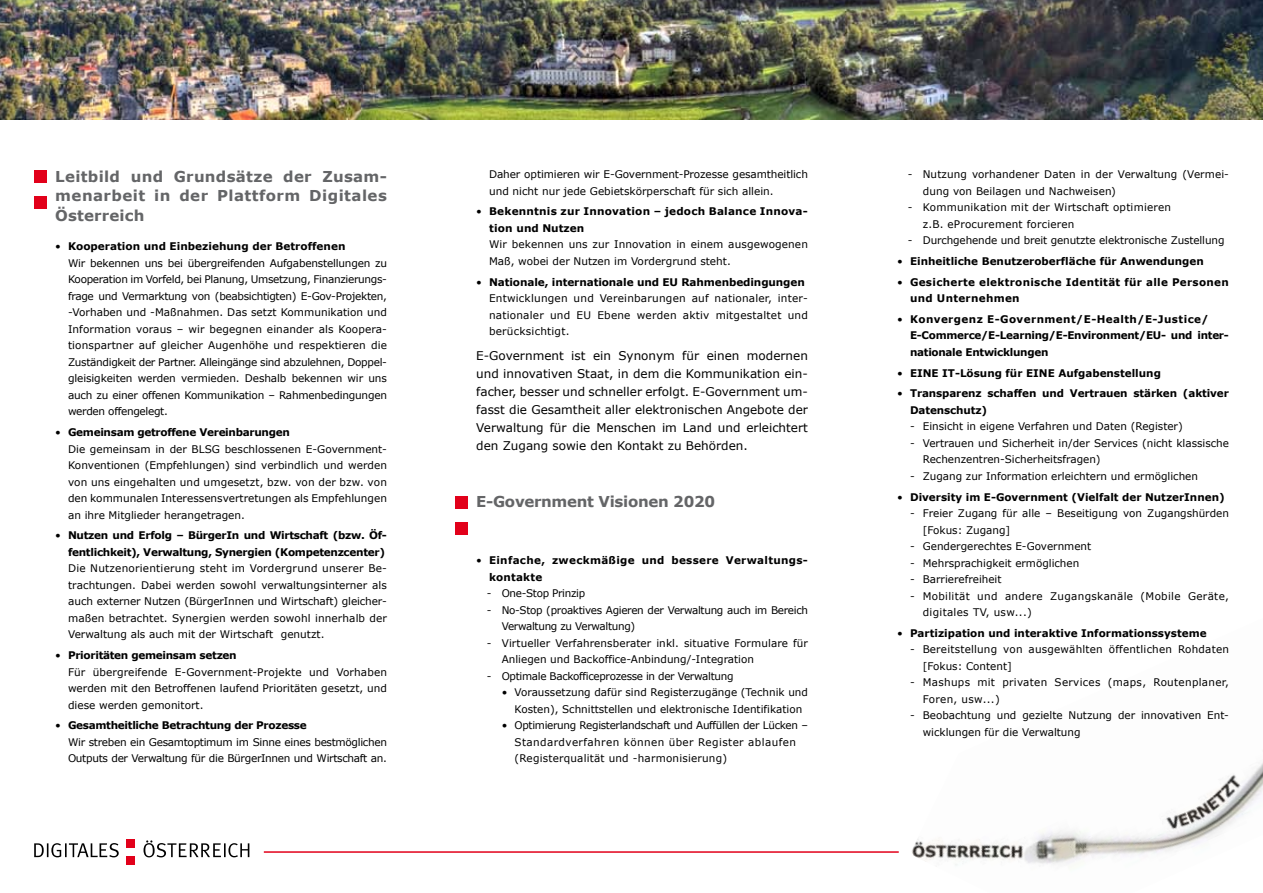
<style>
.page{position:relative;width:1263px;height:893px;background:#fff}
.page>*{position:absolute;margin:0;border:0;box-sizing:border-box;transform-origin:0 0}
.t1{font:700 15px/19.5px "Verdana";letter-spacing:.02em;color:#646567;text-align:justify}
.t2{font:700 15px "Verdana";letter-spacing:-.02em;color:#646567}
.t3{font:12px/18px "Verdana";color:#000;text-align:justify}
.t4{font:10.5px/16.5px "Verdana";color:#000}
.t5{font:10.5px/16.5px "Verdana";letter-spacing:-.02em;color:#000}
.t6{font:10.5px/16.5px "Verdana";letter-spacing:.02em;color:#000}
.t7{font:10.5px/16.5px "Verdana";letter-spacing:-.03em;color:#000}
.t8{font:700 10.5px/16.5px "Verdana";color:#000}
.t9{font:10.5px/16.5px "Verdana";letter-spacing:.03em;color:#000}
.t10{font:700 10.5px/16.5px "Verdana";letter-spacing:.03em;color:#000}
.t11{font:700 10.5px/16.5px "Verdana";letter-spacing:-.025em;color:#000}
.t12{font:700 10.5px/16.5px "Verdana";letter-spacing:-.03em;color:#000;text-align:right}
.t13{font:700 10.5px/16.5px "Verdana";letter-spacing:.02em;color:#000}
.s1{font-weight:700}
.s2{font-weight:400}
</style>
<div class="page">
<img style="left:911px;top:762px;width:352px;height:104px">
<div style="left:34px;top:170px;width:13px;height:13px;background:#e2001a"></div>
<div style="left:34px;top:196px;width:13px;height:13px;background:#e2001a"></div>
<div style="left:455px;top:496px;width:13px;height:13px;background:#e2001a"></div>
<div style="left:455px;top:522px;width:13px;height:13px;background:#e2001a"></div>
<div style="left:126px;top:839px;width:8px;height:8px;background:#e2001a"></div>
<div style="left:126px;top:856px;width:8px;height:8px;background:#e2001a"></div>
<svg style="left:34px;top:840px;width:215px;height:17px"></svg>
<hr style="left:264px;top:851px;width:635px;height:2px;background:#e2001a">
<img style="left:0;top:0;width:1263px;height:119px">
<h1 class="t1" style="left:55px;top:166px;width:333px">Leitbild und Grundsätze der Zusam&shy;menarbeit in der Plattform Digitales Österreich</h1>
<p class="t5" style="left:68px;top:238px;width:320px;text-indent:-13px">• <span class="s1">Kooperation und Einbeziehung der Betroffenen<br></span>Wir bekennen uns bei übergreifenden Aufgabenstellungen zu Kooperation im Vorfeld, bei Planung, Umsetzung, Finanzierungs&shy;frage und Vermarktung von (beabsichtigten) E-Gov-Projekten, -Vorhaben und -Maßnahmen. Das setzt Kommunikation und Information voraus – wir begegnen einander als Koopera&shy;tionspartner auf gleicher Augenhöhe und respektieren die Zuständigkeit der Partner. Alleingänge sind abzulehnen, Doppel&shy;gleisigkeiten werden vermieden. Deshalb bekennen wir uns auch zu einer offenen Kommunikation – Rahmenbedingungen werden offengelegt.</p>
<p class="t4" style="left:68px;top:424px;width:320px;text-indent:-13px">• <span class="s1">Gemeinsam getroffene Vereinbarungen<br></span>Die gemeinsam in der BLSG beschlossenen E-Government-Konventionen (Empfehlungen) sind verbindlich und werden von uns eingehalten und umgesetzt, bzw. von der bzw. von den kommunalen Interessensvertretungen als Empfehlungen an ihre Mitglieder herangetragen.</p>
<p class="t12" style="left:55px;top:527px;width:333px"><span class="s2">•</span> Nutzen und Erfolg – BürgerIn und Wirtschaft (bzw. Öf&shy;fentlichkeit), Verwaltung, Synergien (Kompetenzcenter)</p>
<p class="t4" style="left:68px;top:560px;width:320px;text-align:justify">Die Nutzenorientierung steht im Vordergrund unserer Be&shy;trachtungen. Dabei werden sowohl verwaltungsinterner als auch externer Nutzen (BürgerInnen und Wirtschaft) gleicher&shy;maßen betrachtet. Synergien werden sowohl innerhalb der Verwaltung als auch mit der Wirtschaft genutzt.</p>
<p class="t4" style="left:68px;top:647px;width:320px;text-indent:-13px">• <span class="s1">Prioritäten gemeinsam setzen<br></span>Für übergreifende E-Government-Projekte und Vorhaben werden mit den Betroffenen laufend Prioritäten gesetzt, und diese werden gemonitort.</p>
<p class="t7" style="left:68px;top:717px;width:320px;text-indent:-13px">• <span class="s1">Gesamtheitliche Betrachtung der Prozesse<br></span>Wir streben ein Gesamtoptimum im Sinne eines bestmöglichen<br>Outputs der Verwaltung für die BürgerInnen und Wirtschaft an.</p>
<p class="t4" style="left:489px;top:166px;width:320px">Daher optimieren wir E-Government-Prozesse gesamtheitlich und nicht nur jede Gebietskörperschaft für sich allein.</p>
<p class="t13" style="left:489px;top:203px;width:320px;text-indent:-13px"><span class="s2">•</span> Bekenntnis zur Innovation – jedoch Balance Innova&shy;tion und Nutzen</p>
<p class="t4" style="left:489px;top:236px;width:320px">Wir bekennen uns zur Innovation in einem ausgewogenen<br>Maß, wobei der Nutzen im Vordergrund steht.</p>
<p class="t6" style="left:489px;top:273px;width:320px;text-indent:-13px">• <span class="s1">Nationale, internationale und EU Rahmenbedingungen </span>Entwicklungen und Vereinbarungen auf nationaler, inter&shy;nationaler und EU Ebene werden aktiv mitgestaltet und berücksichtigt.</p>
<p class="t3" style="left:476px;top:346px;width:333px">E-Government ist ein Synonym für einen modernen und innovativen Staat, in dem die Kommunikation ein&shy;facher, besser und schneller erfolgt. E-Government um&shy;fasst die Gesamtheit aller elektronischen Angebote der Verwaltung für die Menschen im Land und erleichtert den Zugang sowie den Kontakt zu Behörden.</p>
<h1 class="t2" style="left:476px;top:492px;width:240px">E-Government Visionen 2020</h1>
<p class="t10" style="left:489px;top:552px;width:320px;text-indent:-13px"><span class="s2">•</span> Einfache, zweckmäßige und bessere Verwaltungs&shy;kontakte</p>
<p class="t7" style="left:487px;top:585px;width:100px">- One-Stop Prinzip</p>
<p class="t7" style="left:502px;top:601px;width:308px;text-indent:-15px">- No-Stop (proaktives Agieren der Verwaltung auch im Bereich<br>Verwaltung zu Verwaltung)</p>
<p class="t4" style="left:502px;top:634px;width:308px;text-indent:-15px">- Virtueller Verfahrensberater inkl. situative Formulare für<br>Anliegen und Backoffice-Anbindung/-Integration</p>
<p class="t7" style="left:487px;top:667px;width:248px">- Optimale Backofficeprozesse in der Verwaltung</p>
<p class="t4" style="left:514px;top:684px;width:295px;text-indent:-13px">• Voraussetzung dafür sind Registerzugänge (Technik und<br>Kosten), Schnittstellen und elektronische Identifikation</p>
<p class="t6" style="left:514px;top:717px;width:295px;text-indent:-13px">• Optimierung Registerlandschaft und Auffüllen der Lücken –<br>Standardverfahren können über Register ablaufen (Registerqualität und -harmonisierung)</p>
<p class="t4" style="left:923px;top:166px;width:308px;text-indent:-15px">- Nutzung vorhandener Daten in der Verwaltung (Vermei&shy;dung von Beilagen und Nachweisen)</p>
<p class="t6" style="left:923px;top:199px;width:250px;text-indent:-15px">- Kommunikation mit der Wirtschaft optimieren z.B. eProcurement forcieren</p>
<p class="t4" style="left:908px;top:232px;width:318px">- Durchgehende und breit genutzte elektronische Zustellung</p>
<p class="t8" style="left:897px;top:252px;width:308px"><span class="s2">•</span> Einheitliche Benutzeroberfläche für Anwendungen</p>
<p class="t10" style="left:910px;top:273px;width:320px;text-indent:-13px"><span class="s2">•</span> Gesicherte elektronische Identität für alle Personen und Unternehmen</p>
<p class="t11" style="left:910px;top:310px;width:320px;text-indent:-13px"><span class="s2">•</span> Konvergenz E-Government/E-Health/E-Justice/<br>E-Commerce/E-Learning/E-Environment/EU- und inter&shy;nationale Entwicklungen</p>
<p class="t8" style="left:897px;top:364px;width:265px"><span class="s2">•</span> EINE IT-Lösung für EINE Aufgabenstellung</p>
<p class="t8" style="left:910px;top:385px;width:320px;text-indent:-13px"><span class="s2">•</span> Transparenz schaffen und Vertrauen stärken (aktiver<br>Datenschutz)</p>
<p class="t4" style="left:910px;top:418px;width:274px">- Einsicht in eigene Verfahren und Daten (Register)</p>
<p class="t4" style="left:923px;top:434px;width:308px;text-indent:-13px">- Vertrauen und Sicherheit in/der Services (nicht klassische<br>Rechenzentren-Sicherheitsfragen)</p>
<p class="t4" style="left:910px;top:467px;width:290px">- Zugang zur Information erleichtern und ermöglichen</p>
<p class="t8" style="left:897px;top:488px;width:329px"><span class="s2">•</span> Diversity im E-Government (Vielfalt der NutzerInnen)</p>
<p class="t4" style="left:923px;top:505px;width:308px;text-indent:-13px">- Freier Zugang für alle – Beseitigung von Zugangshürden [Fokus: Zugang]</p>
<p class="t4" style="left:910px;top:538px;width:183px">- Gendergerechtes E-Government</p>
<p class="t4" style="left:910px;top:554px;width:171px">- Mehrsprachigkeit ermöglichen</p>
<p class="t4" style="left:910px;top:571px;width:93px">- Barrierefreiheit</p>
<p class="t9" style="left:923px;top:587px;width:308px;text-indent:-13px">- Mobilität und andere Zugangskanäle (Mobile Geräte, digitales TV, usw...)</p>
<p class="t8" style="left:897px;top:624px;width:311px"><span class="s2">•</span> Partizipation und interaktive Informationssysteme</p>
<p class="t6" style="left:923px;top:641px;width:308px;text-indent:-13px">- Bereitstellung von ausgewählten öffentlichen Rohdaten [Fokus: Content]</p>
<p class="t9" style="left:923px;top:674px;width:308px;text-indent:-13px">- Mashups mit privaten Services (maps, Routenplaner,<br>Foren, usw...)</p>
<p class="t4" style="left:923px;top:707px;width:308px;text-indent:-13px">- Beobachtung und gezielte Nutzung der innovativen Ent&shy;wicklungen für die Verwaltung</p>
</div>
